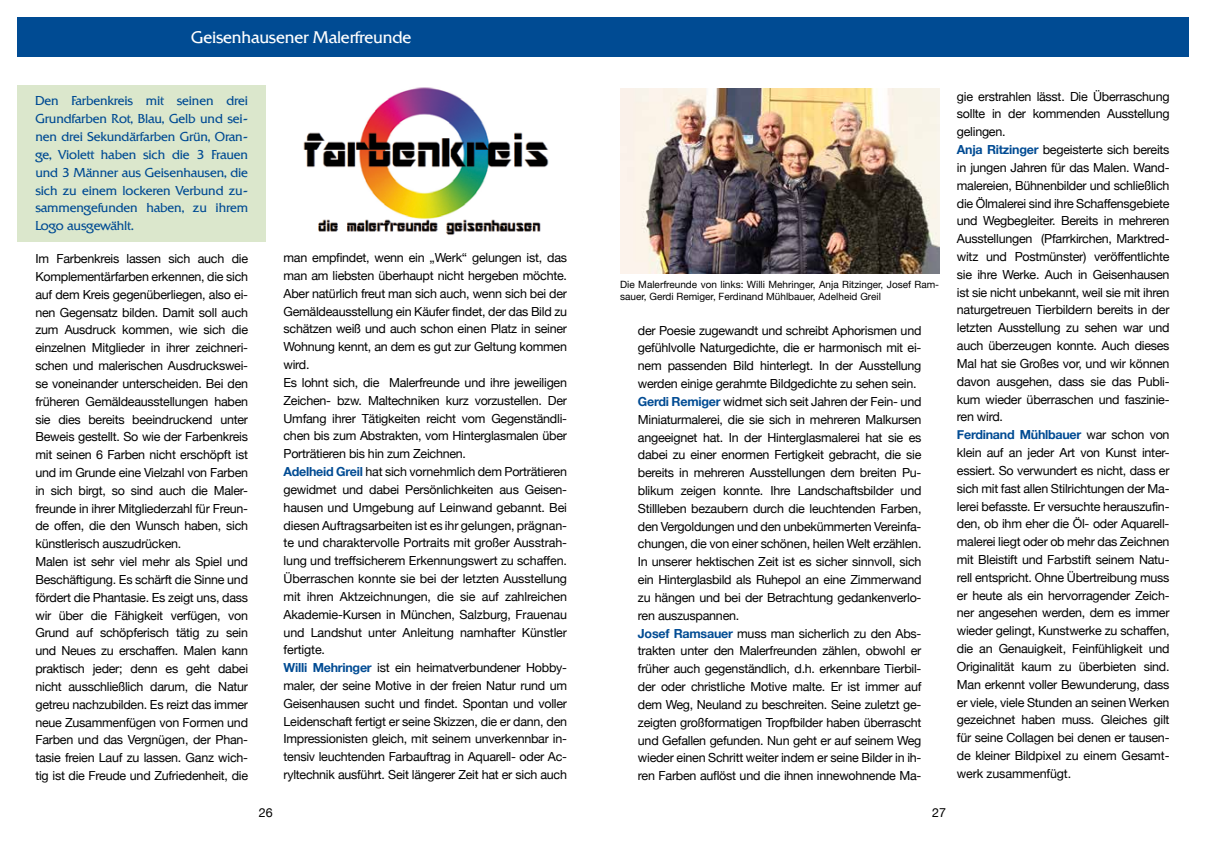
<style>
.page{position:relative;width:1205px;height:851px;background:#fff}
.page>*{position:absolute;margin:0;border:0;box-sizing:border-box;transform-origin:0 0}
.t1{font:300 16.25px "Quadrat Serial";letter-spacing:-.01em;color:#fff}
.t2{font:12.5px/17.8px "Helvetica Neue";letter-spacing:-.02em;color:#000}
.t3{font:300 12.5px/17.8px "Quadrat Serial";letter-spacing:-.01em;color:#004b93;text-align:justify}
.t4{font:10px/12.5px "Helvetica Neue";color:#000}
.s1{font-weight:700;color:#004b93}
</style>
<div class="page">
<div style="left:18px;top:85px;width:248px;height:156px;background:#dbe7cc"></div>
<div style="left:18px;top:18px;width:1169px;height:39px;background:#004b93"></div>
<img style="left:303px;top:87px;width:246px;height:148px">
<img style="left:620px;top:89px;width:319px;height:184px">
<h1 class="t1" style="left:191px;top:27px;width:222px">Geisenhausener Malerfreunde</h1>
<p class="t3" style="left:35px;top:92px;width:214px">Den Farbenkreis mit seinen drei Grundfarben Rot, Blau, Gelb und sei&shy;nen drei Sekundärfarben Grün, Oran&shy;ge, Violett haben sich die 3 Frauen und 3 Männer aus Geisenhausen, die sich zu einem lockeren Verbund zu&shy;sammengefunden haben, zu ihrem Logo ausgewählt.</p>
<p class="t2" style="left:35px;top:250px;width:214px">Im Farbenkreis lassen sich auch die Komplementärfarben erkennen, die sich auf dem Kreis gegenüberliegen, also ei&shy;nen Gegensatz bilden. Damit soll auch zum Ausdruck kommen, wie sich die einzelnen Mitglieder in ihrer zeichneri&shy;schen und malerischen Ausdruckswei&shy;se voneinander unterscheiden. Bei den früheren Gemäldeausstellungen haben sie dies bereits beeindruckend unter Beweis gestellt. So wie der Farbenkreis mit seinen 6 Farben nicht erschöpft ist und im Grunde eine Vielzahl von Farben in sich birgt, so sind auch die Maler&shy;freunde in ihrer Mitgliederzahl für Freun&shy;de offen, die den Wunsch haben, sich künstlerisch auszudrücken.<br>Malen ist sehr viel mehr als Spiel und Beschäftigung. Es schärft die Sinne und fördert die Phantasie. Es zeigt uns, dass wir über die Fähigkeit verfügen, von Grund auf schöpferisch tätig zu sein und Neues zu erschaffen. Malen kann praktisch jeder; denn es geht dabei nicht ausschließlich darum, die Natur getreu nachzubilden. Es reizt das immer neue Zusammenfügen von Formen und Farben und das Vergnügen, der Phan&shy;tasie freien Lauf zu lassen. Ganz wich&shy;tig ist die Freude und Zufriedenheit, die</p>
<p class="t2" style="left:283px;top:249px;width:285px">man empfindet, wenn ein „Werk“ gelungen ist, das man am liebsten überhaupt nicht hergeben möchte.<br>Aber natürlich freut man sich auch, wenn sich bei der Gemäldeausstellung ein Käufer findet, der das Bild zu schätzen weiß und auch schon einen Platz in seiner Wohnung kennt, an dem es gut zur Geltung kommen wird.<br>Es lohnt sich, die Malerfreunde und ihre jeweiligen Zeichen- bzw. Maltechniken kurz vorzustellen. Der Umfang ihrer Tätigkeiten reicht vom Gegenständli&shy;chen bis zum Abstrakten, vom Hinterglasmalen über Porträtieren bis hin zum Zeichnen.<br><span class="s1">Adelheid Greil</span> hat sich vornehmlich dem Porträtieren gewidmet und dabei Persönlichkeiten aus Geisen&shy;hausen und Umgebung auf Leinwand gebannt. Bei diesen Auftragsarbeiten ist es ihr gelungen, prägnan&shy;te und charaktervolle Portraits mit großer Ausstrah&shy;lung und treffsicherem Erkennungswert zu schaffen.<br>Überraschen konnte sie bei der letzten Ausstellung mit ihren Aktzeichnungen, die sie auf zahlreichen Akademie-Kursen in München, Salzburg, Frauenau und Landshut unter Anleitung namhafter Künstler fertigte.<br><span class="s1">Willi Mehringer</span> ist ein heimatverbundener Hobby&shy;maler, der seine Motive in der freien Natur rund um Geisenhausen sucht und findet. Spontan und voller Leidenschaft fertigt er seine Skizzen, die er dann, den Impressionisten gleich, mit seinem unverkennbar in&shy;tensiv leuchtenden Farbauftrag in Aquarell- oder Ac&shy;ryltechnik ausführt. Seit längerer Zeit hat er sich auch</p>
<p class="t4" style="left:620px;top:278px;width:320px">Die Malerfreunde von links: Willi Mehringer, Anja Ritzinger, Josef Ram&shy;sauer, Gerdi Remiger, Ferdinand Mühlbauer, Adelheid Greil</p>
<p class="t2" style="left:638px;top:322px;width:285px">der Poesie zugewandt und schreibt Aphorismen und gefühlvolle Naturgedichte, die er harmonisch mit ei&shy;nem passenden Bild hinterlegt. In der Ausstellung werden einige gerahmte Bildgedichte zu sehen sein.<br><span class="s1">Gerdi Remiger</span> widmet sich seit Jahren der Fein- und Miniaturmalerei, die sie sich in mehreren Malkursen angeeignet hat. In der Hinterglasmalerei hat sie es dabei zu einer enormen Fertigkeit gebracht, die sie bereits in mehreren Ausstellungen dem breiten Pu&shy;blikum zeigen konnte. Ihre Landschaftsbilder und Stillleben bezaubern durch die leuchtenden Farben, den Vergoldungen und den unbekümmerten Vereinfa&shy;chungen, die von einer schönen, heilen Welt erzählen.<br>In unserer hektischen Zeit ist es sicher sinnvoll, sich ein Hinterglasbild als Ruhepol an eine Zimmerwand zu hängen und bei der Betrachtung gedankenverlo&shy;ren auszuspannen.<br><span class="s1">Josef Ramsauer</span> muss man sicherlich zu den Abs&shy;trakten unter den Malerfreunden zählen, obwohl er früher auch gegenständlich, d.h. erkennbare Tierbil&shy;der oder christliche Motive malte. Er ist immer auf dem Weg, Neuland zu beschreiten. Seine zuletzt ge&shy;zeigten großformatigen Tropfbilder haben überrascht und Gefallen gefunden. Nun geht er auf seinem Weg wieder einen Schritt weiter indem er seine Bilder in ih&shy;ren Farben auflöst und die ihnen innewohnende Ma-</p>
<p class="t2" style="left:259px;top:804px;width:15px">26</p>
<p class="t2" style="left:932px;top:804px;width:15px">27</p>
<p class="t2" style="left:957px;top:88px;width:214px">gie erstrahlen lässt. Die Überraschung sollte in der kommenden Ausstellung gelingen.<br><span class="s1">Anja Ritzinger</span> begeisterte sich bereits in jungen Jahren für das Malen. Wand&shy;malereien, Bühnenbilder und schließlich die Ölmalerei sind ihre Schaffensgebiete und Wegbegleiter. Bereits in mehreren Ausstellungen (Pfarrkirchen, Marktred&shy;witz und Postmünster) veröffentlichte sie ihre Werke. Auch in Geisenhausen ist sie nicht unbekannt, weil sie mit ihren naturgetreuen Tierbildern bereits in der letzten Ausstellung zu sehen war und auch überzeugen konnte. Auch dieses Mal hat sie Großes vor, und wir können davon ausgehen, dass sie das Publi&shy;kum wieder überraschen und faszinie&shy;ren wird.<br><span class="s1">Ferdinand Mühlbauer</span> war schon von klein auf an jeder Art von Kunst inter&shy;essiert. So verwundert es nicht, dass er sich mit fast allen Stilrichtungen der Ma&shy;lerei befasste. Er versuchte herauszufin&shy;den, ob ihm eher die Öl- oder Aquarell&shy;malerei liegt oder ob mehr das Zeichnen mit Bleistift und Farbstift seinem Natu&shy;rell entspricht. Ohne Übertreibung muss er heute als ein hervorragender Zeich&shy;ner angesehen werden, dem es immer wieder gelingt, Kunstwerke zu schaffen, die an Genauigkeit, Feinfühligkeit und Originalität kaum zu überbieten sind.<br>Man erkennt voller Bewunderung, dass er viele, viele Stunden an seinen Werken gezeichnet haben muss. Gleiches gilt für seine Collagen bei denen er tausen&shy;de kleiner Bildpixel zu einem Gesamt&shy;werk zusammenfügt.</p>
</div>
